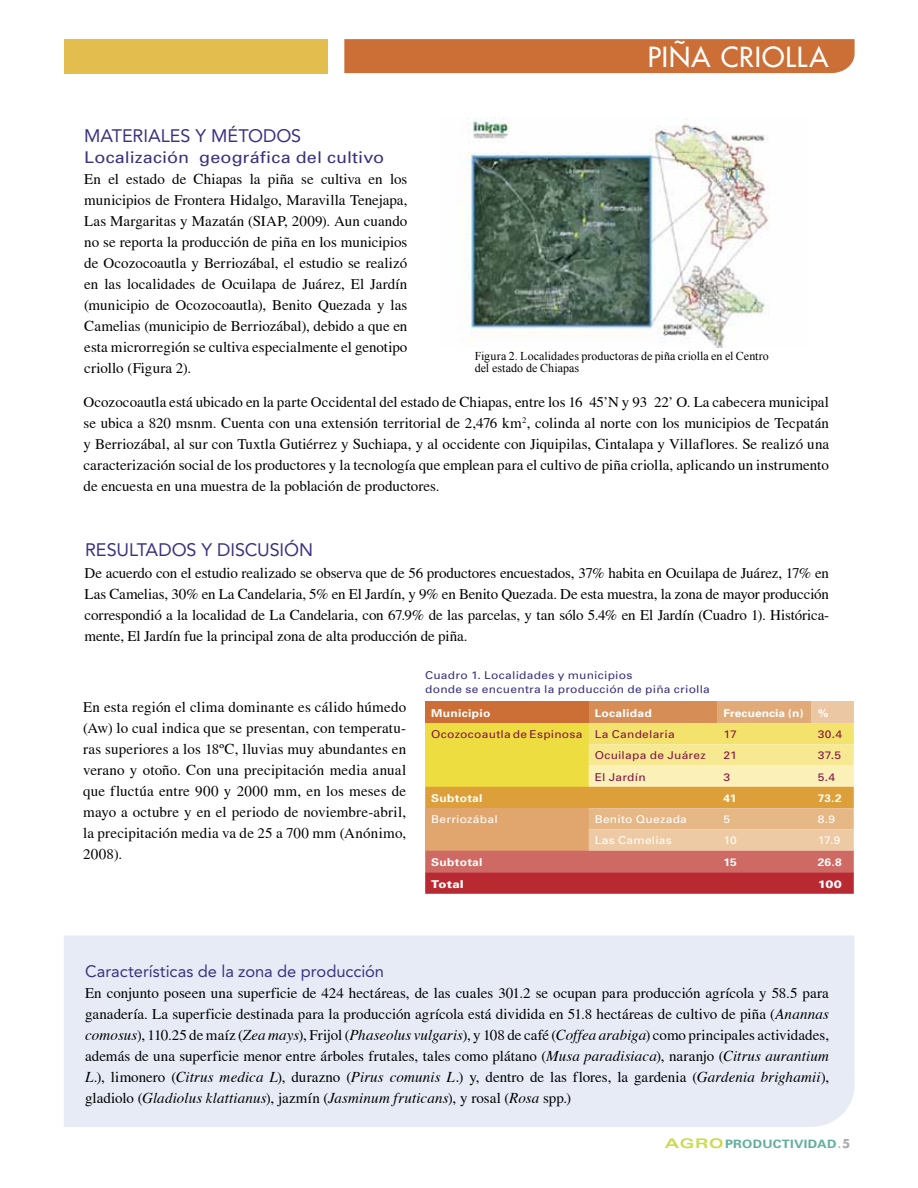
<style>
.page{position:relative;width:918px;height:1188px;background:#fff}
.page>*{position:absolute;margin:0;border:0;box-sizing:border-box;transform-origin:0 0}
.t1{font:27px "Futura";letter-spacing:.04em;color:#fff}
.t2{font:18px "Avenir";letter-spacing:-.005em;color:#3a3381}
.t3{font:16.5px "Avenir";color:#3a3381}
.t4{font:16.2px "Univers";letter-spacing:.005em;color:#3a3381;scale:1.11 1}
.t5{font:15px/21px "Times";color:#000;text-align:justify}
.t6{font:12px/12px "Times New Roman";letter-spacing:.005em;color:#000}
.t7{font:700 11.55px "Univers";letter-spacing:.02em;color:#61af9e;scale:1.14 1}
.t8{font:10.8px "Univers";letter-spacing:.02em;color:#841641;scale:1.11 1}
.t9{font:10.8px/14.4px "Univers";letter-spacing:.02em;color:#3a3381;scale:1.11 1}
.t10{font:700 10.8px "Univers";letter-spacing:.025em;color:#fff;scale:1.11 1}
.t11{font:10.8px "Univers";letter-spacing:.02em;color:#fff;scale:1.11 1}
.t12{font:700 10.8px "Univers";color:#fff;scale:1.11 1}
.t13{font:900 10.8px "Univers";letter-spacing:.02em;color:#fff;scale:1.11 1}
.s1{font-style:italic}
.s2{font-stretch:expanded;font-size:13.2px;color:#cada4a}
.s3{font-weight:300;font-size:17.85px;color:#b1adb1}
.s4{font-family:"Futura";font-size:12px;color:#b1adb1}
</style>
<div class="page">
<div style="left:64px;top:935px;width:791px;height:192px;background:#e7ebf6"></div>
<div style="left:425px;top:702px;width:164px;height:21px;background:#cc6f36"></div>
<div style="left:589px;top:702px;width:129px;height:21px;background:#d78e56"></div>
<div style="left:718px;top:702px;width:94px;height:21px;background:#e1aa79"></div>
<div style="left:812px;top:702px;width:42px;height:21px;background:#ecc7a3"></div>
<svg style="left:425px;top:723px;width:429px;height:171px;background:#e0a966"></svg>
<img style="left:467px;top:118px;width:303px;height:229px">
<div style="left:64px;top:39px;width:263px;height:34px;background:#e4bd4f"></div>
<div style="left:344px;top:39px;width:511px;height:34px;background:#cc6f36"></div>
<h1 class="t1" style="left:648px;top:39px;width:182px">PIÑA CRIOLLA</h1>
<p class="t2" style="left:84px;top:125px;width:219px">MATERIALES Y MÉTODOS</p>
<p class="t4" style="left:84px;top:148px;width:272px">Localización geográfica del cultivo</p>
<p class="t5" style="left:84px;top:169px;width:325px">En el estado de Chiapas la piña se cultiva en los municipios de Frontera Hidalgo, Maravilla Tenejapa, Las Margaritas y Mazatán (SIAP, 2009). Aun cuando no se reporta la producción de piña en los municipios de Ocozocoautla y Berriozábal, el estudio se realizó en las localidades de Ocuilapa de Juárez, El Jardín (municipio de Ocozocoautla), Benito Quezada y las Camelias (municipio de Berriozábal), debido a que en esta microrregión se cultiva especialmente el genotipo criollo (Figura 2).</p>
<p class="t5" style="left:84px;top:391px;width:747px">Ocozocoautla está ubicado en la parte Occidental del estado de Chiapas, entre los 16° 45’N y 93° 22’ O. La cabecera municipal se ubica a 820 msnm. Cuenta con una extensión territorial de 2,476 km<sup>2</sup>, colinda al norte con los municipios de Tecpatán y Berriozábal, al sur con Tuxtla Gutiérrez y Suchiapa, y al occidente con Jiquipilas, Cintalapa y Villaflores. Se realizó una caracterización social de los productores y la tecnología que emplean para el cultivo de piña criolla, aplicando un instrumento de encuesta en una muestra de la población de productores.</p>
<p class="t6" style="left:475px;top:350px;width:296px">Figura 2. Localidades productoras de piña criolla en el Centro del estado de Chiapas</p>
<p class="t2" style="left:85px;top:539px;width:230px">RESULTADOS Y DISCUSIÓN</p>
<p class="t5" style="left:85px;top:562px;width:746px">De acuerdo con el estudio realizado se observa que de 56 productores encuestados, 37% habita en Ocuilapa de Juárez, 17% en Las Camelias, 30% en La Candelaria, 5% en El Jardín, y 9% en Benito Quezada. De esta muestra, la zona de mayor producción correspondió a la localidad de La Candelaria, con 67.9% de las parcelas, y tan sólo 5.4% en El Jardín (Cuadro 1). Histórica&shy;mente, El Jardín fue la principal zona de alta producción de piña.</p>
<p class="t9" style="left:425px;top:668px;width:258px">Cuadro 1. Localidades y municipios<br>donde se encuentra la producción de piña criolla</p>
<p class="t5" style="left:83px;top:696px;width:325px">En esta región el clima dominante es cálido húmedo (Aw) lo cual indica que se presentan, con temperatu&shy;ras superiores a los 18ºC, lluvias muy abundantes en verano y otoño. Con una precipitación media anual que fluctúa entre 900 y 2000 mm, en los meses de mayo a octubre y en el periodo de noviembre-abril, la precipitación media va de 25 a 700 mm (Anónimo, 2008).</p>
<p class="t10" style="left:431px;top:707px;width:55px">Municipio</p>
<p class="t10" style="left:595px;top:707px;width:53px">Localidad</p>
<p class="t12" style="left:724px;top:707px;width:74px">Frecuencia (n)</p>
<p class="t10" style="left:818px;top:707px;width:11px">%</p>
<p class="t8" style="left:431px;top:728px;width:221px">Ocozocoautla de Espinosa La Candelaria</p>
<p class="t8" style="left:724px;top:728px;width:13px">17</p>
<p class="t8" style="left:818px;top:728px;width:23px">30.4</p>
<p class="t8" style="left:595px;top:749px;width:102px">Ocuilapa de Juárez</p>
<p class="t8" style="left:724px;top:749px;width:13px">21</p>
<p class="t8" style="left:818px;top:749px;width:23px">37.5</p>
<p class="t8" style="left:595px;top:770px;width:47px">El Jardín</p>
<p class="t8" style="left:724px;top:770px;width:8px">3</p>
<p class="t8" style="left:818px;top:770px;width:17px">5.4</p>
<p class="t10" style="left:431px;top:792px;width:48px">Subtotal</p>
<p class="t10" style="left:724px;top:792px;width:13px">41</p>
<p class="t10" style="left:818px;top:792px;width:23px">73.2</p>
<p class="t11" style="left:431px;top:813px;width:61px">Berriozábal</p>
<p class="t11" style="left:595px;top:813px;width:85px">Benito Quezada</p>
<p class="t11" style="left:724px;top:813px;width:8px">5</p>
<p class="t11" style="left:818px;top:813px;width:17px">8.9</p>
<p class="t11" style="left:595px;top:834px;width:71px">Las Camelias</p>
<p class="t11" style="left:724px;top:834px;width:14px">10</p>
<p class="t11" style="left:818px;top:834px;width:22px">17.9</p>
<p class="t10" style="left:431px;top:856px;width:48px">Subtotal</p>
<p class="t10" style="left:724px;top:856px;width:13px">15</p>
<p class="t10" style="left:818px;top:856px;width:23px">26.8</p>
<p class="t13" style="left:431px;top:877px;width:31px">Total</p>
<p class="t13" style="left:818px;top:877px;width:23px">100</p>
<p class="t3" style="left:85px;top:962px;width:301px">Características de la zona de producción</p>
<p class="t5" style="left:85px;top:982px;width:746px">En conjunto poseen una superficie de 424 hectáreas, de las cuales 301.2 se ocupan para producción agrícola y 58.5 para ganadería. La superficie destinada para la producción agrícola está dividida en 51.8 hectáreas de cultivo de piña (<span class="s1">Anannas comosus</span>), 110.25 de maíz (<span class="s1">Zea mays</span>), Frijol (<span class="s1">Phaseolus vulgaris</span>), y 108 de café (<span class="s1">Coffea arabiga</span>) como principales actividades, además de una superficie menor entre árboles frutales, tales como plátano (<span class="s1">Musa paradisiaca</span>), naranjo (<span class="s1">Citrus aurantium L</span>.), limonero (<span class="s1">Citrus medica L</span>), durazno (<span class="s1">Pirus comunis L.</span>) y, dentro de las flores, la gardenia (<span class="s1">Gardenia brighamii</span>), gladiolo (<span class="s1">Gladiolus klattianus</span>), jazmín (<span class="s1">Jasminum fruticans</span>), y rosal (<span class="s1">Rosa</span> spp.)</p>
<p class="t7" style="left:665px;top:1137px;width:164px"><span class="s2">AGRO</span>PRODUCTIVIDAD<span class="s3">.</span><span class="s4">5</span></p>
</div>
